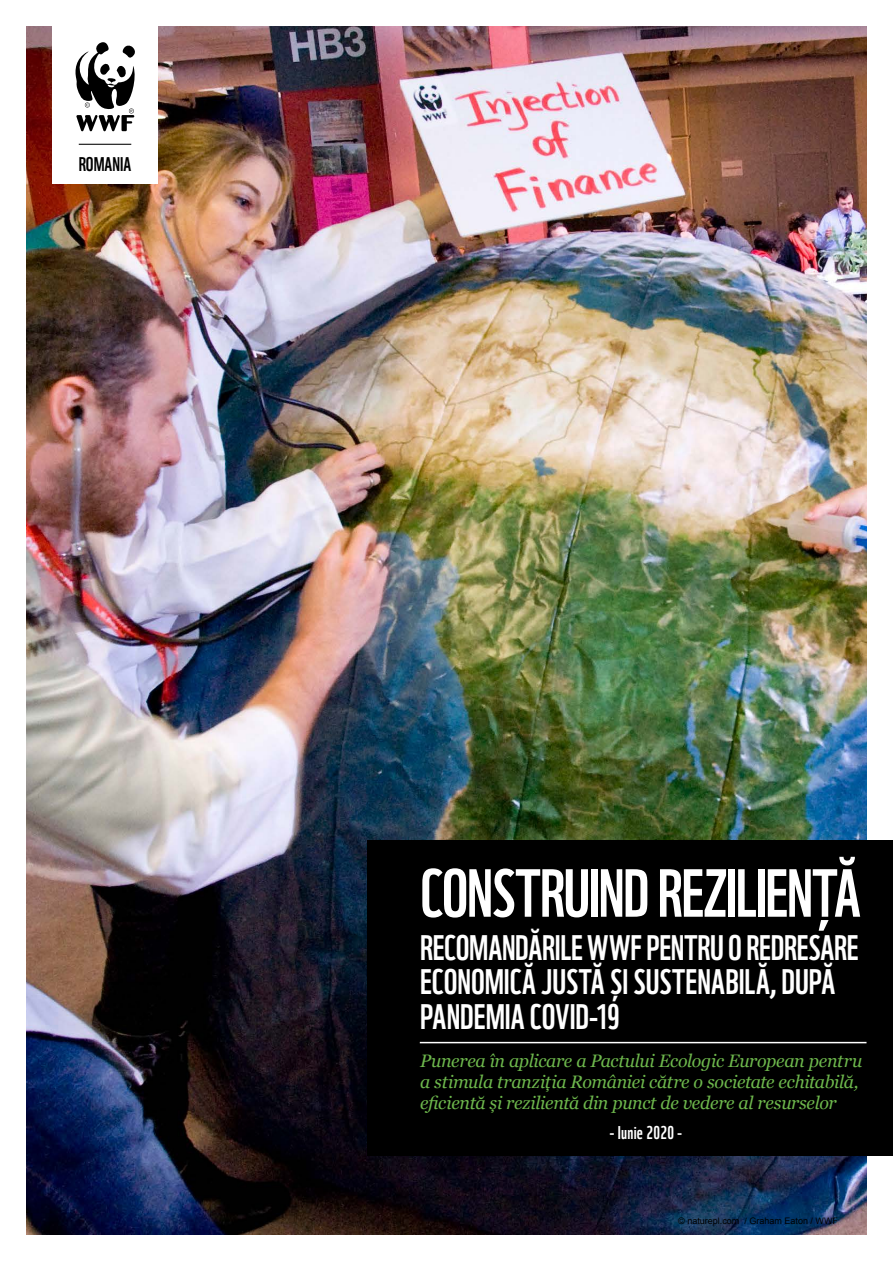
<style>
.page{position:relative;width:893px;height:1263px;background:#fff}
.page>*{position:absolute;margin:0;border:0;box-sizing:border-box;transform-origin:0 0}
.t1{font:66px "WWF";letter-spacing:-.02em;color:#fff}
.t2{font:34.5px/34.5px "WWF";letter-spacing:-.005em;color:#fff}
.t3{font:19.2px "WWF";color:#000}
.t4{font:italic 18px/21.3px "Georgia";letter-spacing:-.02em;color:#6db74c}
.t5{font:18px "WWF";letter-spacing:.015em;color:#fff}
.t6{font:9px "Arial";color:#000}
</style>
<div class="page">
<img style="left:26px;top:26px;width:841px;height:1208px">
<div style="left:53px;top:0;width:105px;height:184px;background:#fff"></div>
<hr style="left:79px;top:144px;width:52px;height:1px;background:#000">
<div style="left:368px;top:840px;width:525px;height:315px;background:#000"></div>
<svg style="left:75px;top:42px;width:60px;height:89px"></svg>
<hr style="left:420px;top:1042px;width:446px;height:1px;background:#fff">
<p class="t3" style="left:79px;top:149px;width:54px">ROMANIA</p>
<h1 class="t1" style="left:420px;top:841px;width:442px">CONSTRUIND REZILIENŢĂ</h1>
<h2 class="t2" style="left:420px;top:927px;width:440px">RECOMANDĂRILE WWF PENTRU O REDRESARE<br>ECONOMICĂ JUSTĂ ȘI SUSTENABILĂ, DUPĂ<br>PANDEMIA COVID-19</h2>
<p class="t4" style="left:420px;top:1049px;width:444px">Punerea în aplicare a Pactului Ecologic European pentru a stimula tranziția României către o societate echitabilă, eficientă și rezilientă din punct de vedere al resurselor</p>
<p class="t5" style="left:610px;top:1119px;width:74px">- Iunie 2020 -</p>
<p class="t6" style="left:678px;top:1215px;width:161px">© naturepl.com / Graham Eaton / WWF</p>
</div>
